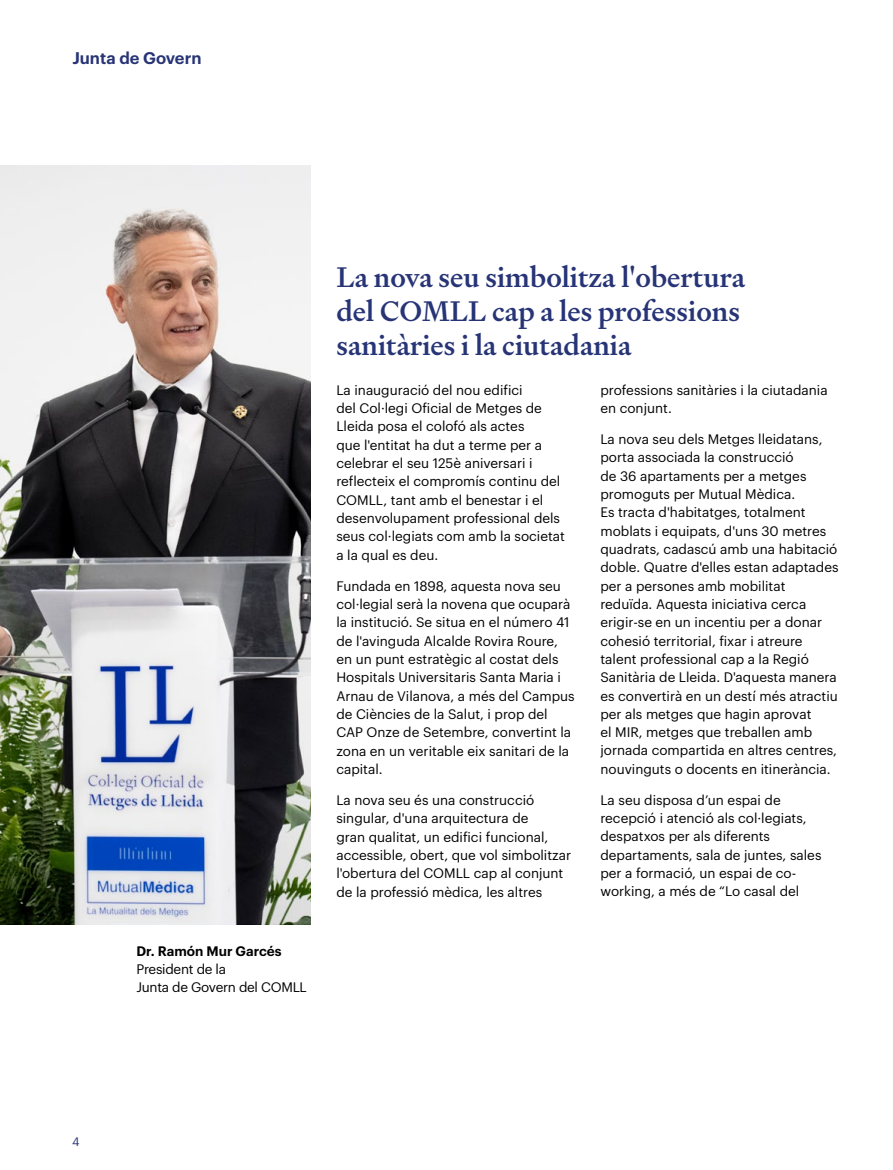
<style>
.page{position:relative;width:893px;height:1170px;background:#fff}
.page>*{position:absolute;margin:0;border:0;box-sizing:border-box;transform-origin:0 0}
.t1{font:500 28.5px/34.2px "Signifier";color:#273476}
.t2{font:600 16.5px "Graphik";color:#273476}
.t3{font:13.5px/18.3px "Graphik";color:#000}
.t4{font:13.5px/18px "Graphik";letter-spacing:-.02em;color:#000}
.t5{font:600 13.5px "Graphik";color:#000}
.t6{font:12px "Graphik";color:#273476}
</style>
<div class="page">
<img style="left:0;top:165px;width:311px;height:759px">
<p class="t2" style="left:72px;top:46px;width:131px">Junta de Govern</p>
<p class="t5" style="left:136px;top:940px;width:147px">Dr. Ramón Mur Garcés</p>
<p class="t4" style="left:136px;top:958px;width:172px">President de la<br>Junta de Govern del COMLL</p>
<h1 class="t1" style="left:336px;top:260px;width:410px">La nova seu simbolitza l'obertura del COMLL cap a les professions sanitàries i la ciutadania</h1>
<p class="t3" style="left:336px;top:379px;width:230px">La inauguració del nou edifici<br>del Col·legi Oficial de Metges de<br>Lleida posa el colofó als actes<br>que l'entitat ha dut a terme per a celebrar el seu 125è aniversari i reflecteix el compromís continu del<br>COMLL, tant amb el benestar i el desenvolupament professional dels seus col·legiats com amb la societat a la qual es deu.</p>
<p class="t3" style="left:336px;top:575px;width:240px">Fundada en 1898, aquesta nova seu col·legial serà la novena que ocuparà la institució. Se situa en el número 41 de l'avinguda Alcalde Rovira Roure, en un punt estratègic al costat dels Hospitals Universitaris Santa Maria i Arnau de Vilanova, a més del Campus de Ciències de la Salut, i prop del CAP Onze de Setembre, convertint la zona en un veritable eix sanitari de la capital.</p>
<p class="t3" style="left:336px;top:789px;width:236px">La nova seu és una construcció singular, d'una arquitectura de<br>gran qualitat, un edifici funcional, accessible, obert, que vol simbolitzar l'obertura del COMLL cap al conjunt de la professió mèdica, les altres</p>
<p class="t3" style="left:600px;top:379px;width:229px">professions sanitàries i la ciutadania en conjunt.</p>
<p class="t3" style="left:600px;top:429px;width:240px">La nova seu dels Metges lleidatans, porta associada la construcció<br>de 36 apartaments per a metges promoguts per Mutual Mèdica.<br>Es tracta d'habitatges, totalment moblats i equipats, d'uns 30 metres quadrats, cadascú amb una habitació doble. Quatre d'elles estan adaptades per a persones amb mobilitat reduïda. Aquesta iniciativa cerca erigir-se en un incentiu per a donar cohesió territorial, fixar i atreure talent professional cap a la Regió Sanitària de Lleida. D'aquesta manera es convertirà en un destí més atractiu per als metges que hagin aprovat<br>el MIR, metges que treballen amb jornada compartida en altres centres, nouvinguts o docents en itinerància.</p>
<p class="t3" style="left:600px;top:789px;width:223px">La seu disposa d’un espai de recepció i atenció als col·legiats, despatxos per als diferents departaments, sala de juntes, sales per a formació, un espai de co&shy;working, a més de “Lo casal del</p>
<p class="t6" style="left:72px;top:1132px;width:9px">4</p>
</div>
